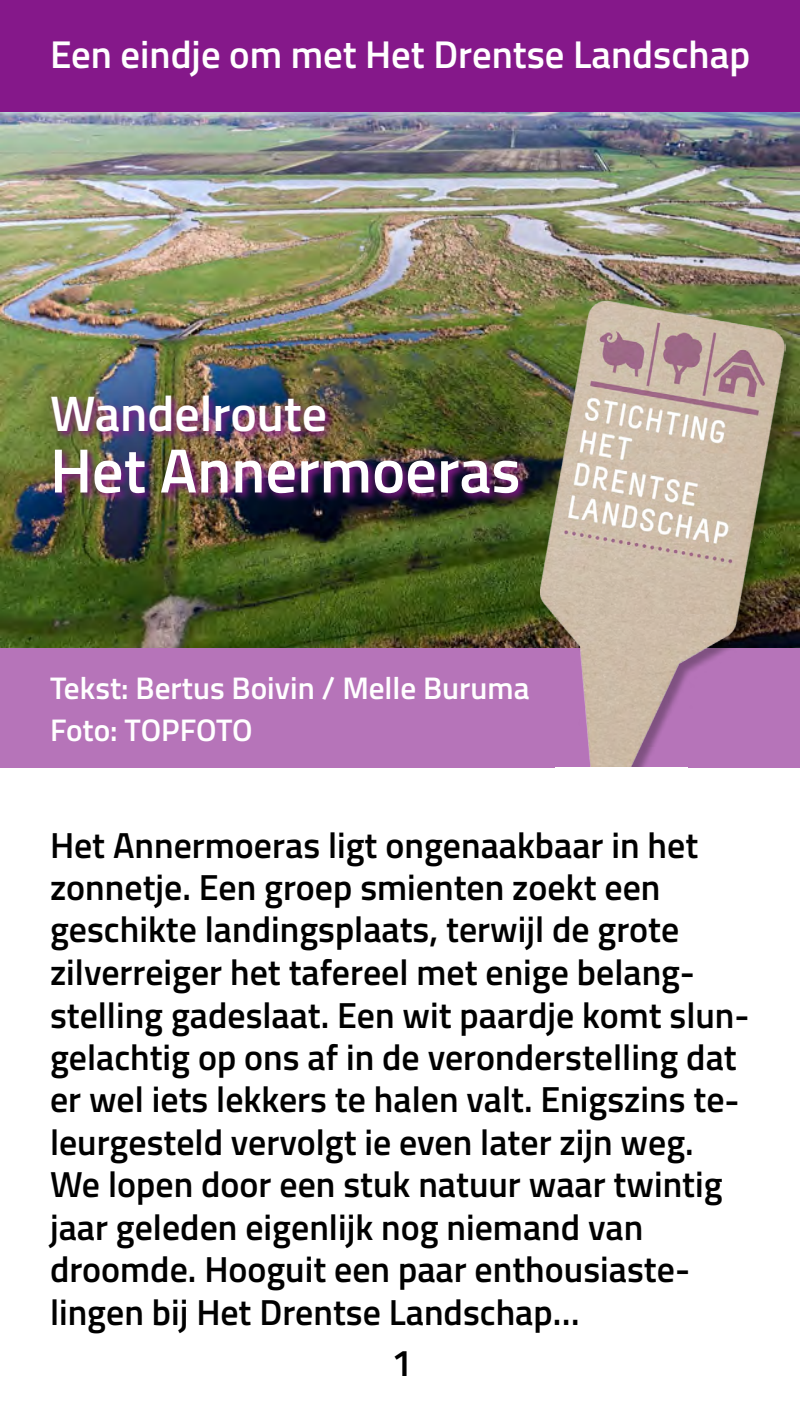
<style>
.page{position:relative;width:800px;height:1420px;background:#fff}
.page>*{position:absolute;margin:0;border:0;box-sizing:border-box;transform-origin:0 0}
.t1{font:600 62.5px "Titillium";color:#fff}
.t2{font:600 50px "Titillium";color:#fff}
.t3{font:600 38.75px "Titillium";color:#fff}
.t4{font:600 37.5px "Titillium";color:#000}
.t5{font:600 36.25px/42.5px "Titillium";color:#000}
.t6{font:600 31.25px/42.5px "Titillium";color:#fff}
</style>
<div class="page">
<div style="left:0;top:0;width:800px;height:112px;background:#85188a"></div>
<img style="left:0;top:113px;width:800px;height:535px">
<div style="left:0;top:648px;width:800px;height:120px;background:#b674b9"></div>
<div style="left:542px;top:304px;width:255px;height:477px;background:#000;opacity:.3"></div>
<img style="left:540px;top:294px;width:245px;height:474px">
<div style="left:555px;top:768px;width:133px;height:37px;background:#fff"></div>
<img style="left:49px;top:392px;width:480px;height:111px">
<p class="t3" style="left:50px;top:25px;width:702px">Een eindje om met Het Drentse Landschap</p>
<h2 class="t2" style="left:50px;top:376px;width:279px">Wandelroute</h2>
<h1 class="t1" style="left:50px;top:424px;width:472px">Het Annermoeras</h1>
<p class="t6" style="left:50px;top:665px;width:481px">Tekst: Bertus Boivin / Melle Buruma<br>Foto: TOPFOTO</p>
<p class="t5" style="left:50px;top:822px;width:701px">Het Annermoeras ligt ongenaakbaar in het zonnetje. Een groep smienten zoekt een geschikte landingsplaats, terwijl de grote zilverreiger het tafereel met enige belang&shy;stelling gadeslaat. Een wit paardje komt slun&shy;gelachtig op ons af in de veronderstelling dat er wel iets lekkers te halen valt. Enigszins te&shy;leurgesteld vervolgt ie even later zijn weg.<br>We lopen door een stuk natuur waar twintig jaar geleden eigenlijk nog niemand van droomde. Hooguit een paar enthousiaste&shy;lingen bij Het Drentse Landschap…</p>
<p class="t4" style="left:391px;top:1335px;width:22px">1</p>
</div>
